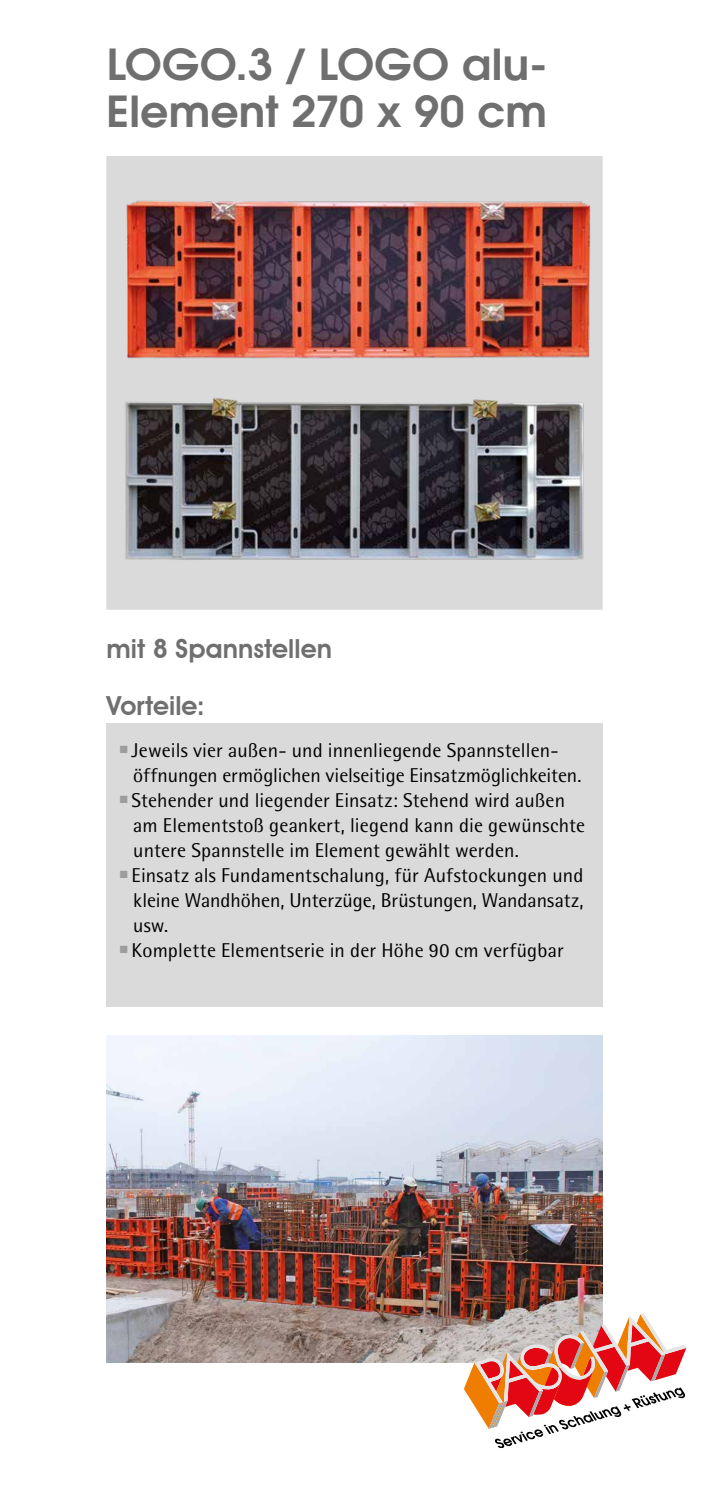
<style>
.page{position:relative;width:709px;height:1489px;background:#fff}
.page>*{position:absolute;margin:0;border:0;box-sizing:border-box;transform-origin:0 0}
.t1{font:600 42.5px/47.5px "Avant Garde";letter-spacing:.005em;color:#706f6f;scale:1.04 1}
.t2{font:600 26.25px/56.8px "Avant Garde IT Cby BT";letter-spacing:.005em;color:#706f6f}
.t3{font:20px/25px "Rotis Semi Sans";letter-spacing:.005em;color:#000}
.s1{color:#9d9d9c}
</style>
<div class="page">
<div style="left:106px;top:723px;width:496px;height:283px;background:#dadada"></div>
<div style="left:106px;top:156px;width:496px;height:453px;background:#dadada"></div>
<img style="left:119px;top:193px;width:477px;height:173px">
<img style="left:114px;top:395px;width:478px;height:172px">
<img style="left:106px;top:1035px;width:496px;height:327px">
<svg style="left:464px;top:1313px;width:222px;height:134px"></svg>
<h1 class="t1" style="left:106px;top:40px;width:426px">LOGO.3 / LOGO alu-<br>Element 270 x 90 cm</h1>
<h2 class="t2" style="left:106px;top:620px;width:227px">mit 8 Spannstellen<br>Vorteile:</h2>
<p class="t3" style="left:133px;top:737px;width:450px;text-indent:-14px"><span class="s1">■</span> Jeweils vier außen- und innenliegende Spannstellen&shy;öffnungen ermöglichen vielseitige Einsatzmöglichkeiten.</p>
<p class="t3" style="left:133px;top:787px;width:453px;text-indent:-14px"><span class="s1">■</span> Stehender und liegender Einsatz: Stehend wird außen am Elementstoß geankert, liegend kann die gewünschte untere Spannstelle im Element gewählt werden.</p>
<p class="t3" style="left:133px;top:862px;width:451px;text-align:justify;text-indent:-14px"><span class="s1">■</span> Einsatz als Fundamentschalung, für Aufstockungen und kleine Wandhöhen, Unterzüge, Brüstungen, Wandansatz, usw.</p>
<p class="t3" style="left:119px;top:937px;width:446px"><span class="s1">■</span> Komplette Elementserie in der Höhe 90 cm verfügbar</p>
</div>
